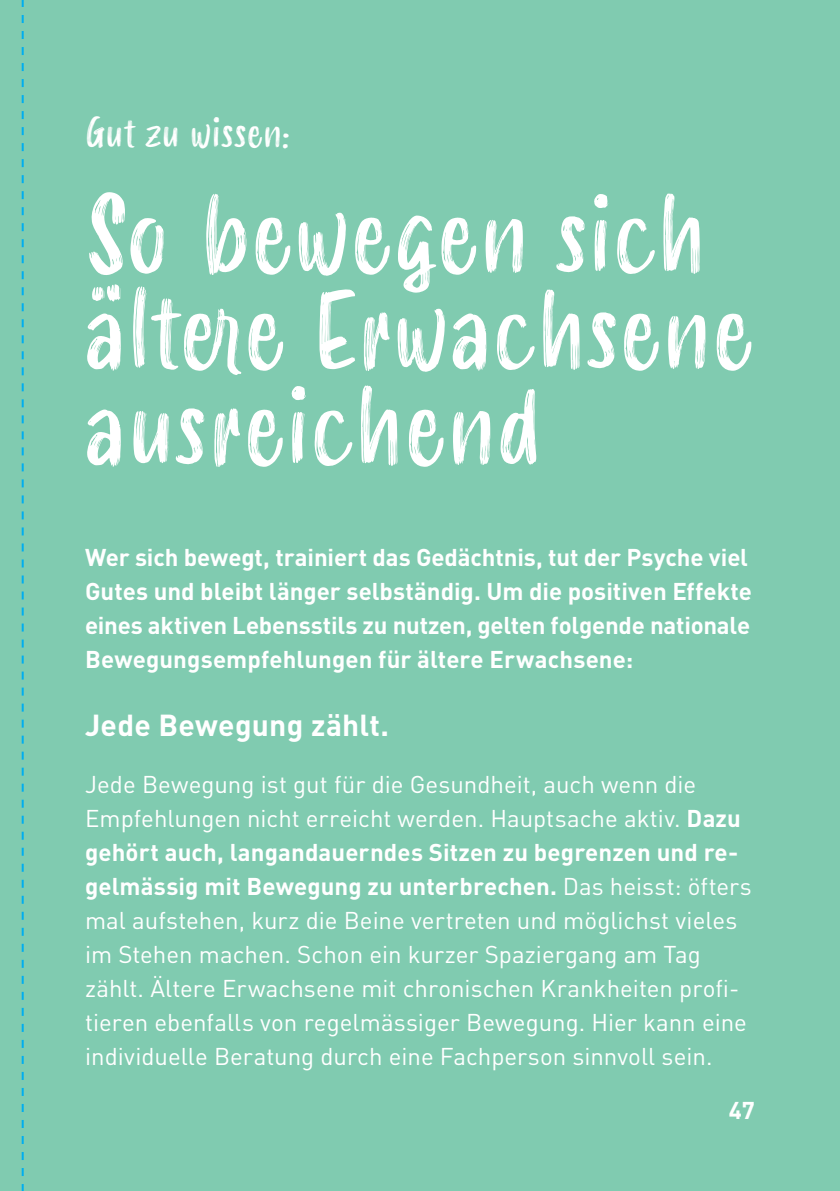
<style>
.page{position:relative;width:840px;height:1191px;background:#fff}
.page>*{position:absolute;margin:0;border:0;box-sizing:border-box;transform-origin:0 0}
.t1{font:104px/96px "Smoothy";letter-spacing:.01em;color:#fff}
.t2{font:40px "Smoothy";letter-spacing:.01em;color:#fff}
.t3{font:700 30px "DIN Pro";letter-spacing:.005em;color:#fff}
.t4{font:24px/34px "DIN Pro";color:#fff}
.t5{font:700 24px/34px "DIN Pro";color:#fff}
.s1{font-weight:700}
</style>
<div class="page">
<div style="left:0;top:0;width:839px;height:1191px;background:#80cbb0"></div>
<svg style="left:22px;top:0;width:2px;height:1191px"></svg>
<h2 class="t2" style="left:85px;top:104px;width:206px">Gut zu wissen:</h2>
<h1 class="t1" style="left:85px;top:191px;width:670px">So bewegen sich ältere Erwachsene ausreichend</h1>
<p class="t5" style="left:85px;top:539px;width:668px">Wer sich bewegt, trainiert das Gedächtnis, tut der Psyche viel Gutes und bleibt länger selbständig. Um die positiven Effekte eines aktiven Lebensstils zu nutzen, gelten folgende nationale Bewegungsempfehlungen für ältere Erwachsene:</p>
<p class="t3" style="left:85px;top:705px;width:305px">Jede Bewegung zählt.</p>
<p class="t4" style="left:85px;top:766px;width:667px">Jede Bewegung ist gut für die Gesundheit, auch wenn die Empfehlungen nicht erreicht werden. Hauptsache aktiv. <span class="s1">Dazu gehört auch, langandauerndes Sitzen zu begrenzen und re&shy;gelmässig mit Bewegung zu unterbrechen.</span> Das heisst: öfters mal aufstehen, kurz die Beine vertreten und möglichst vieles im Stehen machen. Schon ein kurzer Spaziergang am Tag zählt. Ältere Erwachsene mit chronischen Krankheiten profi&shy;tieren ebenfalls von regelmässiger Bewegung. Hier kann eine individuelle Beratung durch eine Fachperson sinnvoll sein.</p>
<p class="t5" style="left:728px;top:1092px;width:28px">47</p>
</div>
